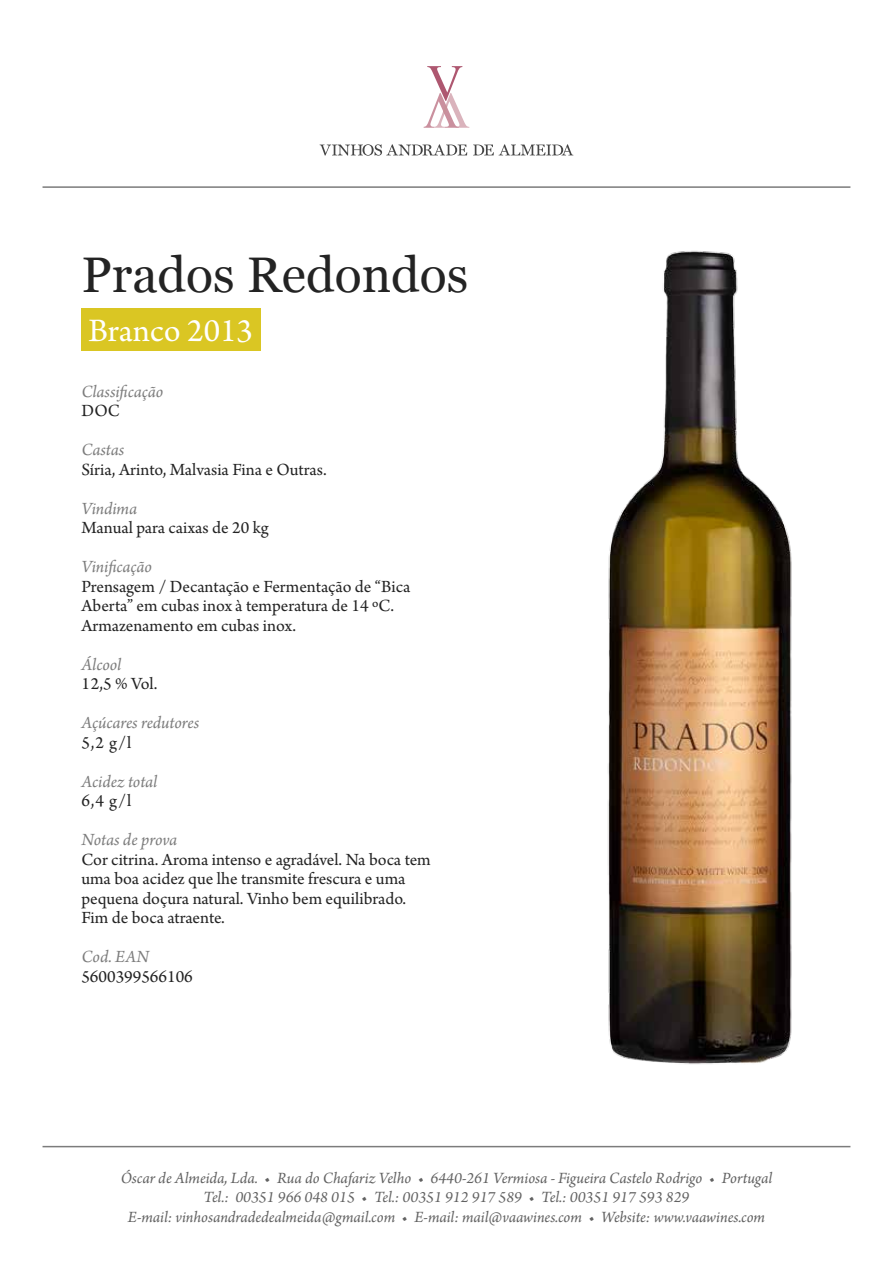
<style>
.page{position:relative;width:893px;height:1263px;background:#fff}
.page>*{position:absolute;margin:0;border:0;box-sizing:border-box;transform-origin:0 0}
.t1{font:49.95px "Georgia";color:#232323}
.t2{font:34.5px "Arno Pro";letter-spacing:-.005em;color:#fff}
.t3{font:18px/19.5px "Arno Pro";color:#232323}
.t4{font:italic 18px "Arno Pro";letter-spacing:-.005em;color:#7c7c7c}
.t5{font:italic 16.5px/19.8px "Arno Pro";letter-spacing:-.005em;color:#626262;text-align:center}
</style>
<div class="page">
<div style="left:81px;top:308px;width:179px;height:43px;background:#dac623"></div>
<img style="left:607px;top:250px;width:185px;height:814px">
<svg style="left:424px;top:66px;width:45px;height:62px"></svg>
<svg style="left:320px;top:144px;width:147px;height:12px"></svg>
<svg style="left:473px;top:144px;width:100px;height:11px"></svg>
<hr style="left:43px;top:186px;width:807px;height:2px;background:#7c7c7c">
<hr style="left:43px;top:1146px;width:807px;height:1px;background:#7c7c7c">
<h1 class="t1" style="left:81px;top:244px;width:389px">Prados Redondos</h1>
<h2 class="t2" style="left:88px;top:311px;width:166px">Branco 2013</h2>
<p class="t4" style="left:81px;top:381px;width:83px">Classificação</p>
<p class="t3" style="left:81px;top:402px;width:40px">DOC</p>
<p class="t4" style="left:81px;top:439px;width:44px">Castas</p>
<p class="t3" style="left:81px;top:460px;width:247px">Síria, Arinto, Malvasia Fina e Outras.</p>
<p class="t4" style="left:81px;top:498px;width:57px">Vindima</p>
<p class="t3" style="left:81px;top:519px;width:189px">Manual para caixas de 20 kg</p>
<p class="t4" style="left:81px;top:556px;width:72px">Vinificação</p>
<p class="t3" style="left:81px;top:577px;width:330px">Prensagem / Decantação e Fermentação de “Bica<br>Aberta” em cubas inox à temperatura de 14 ºC.<br>Armazenamento em cubas inox.</p>
<p class="t4" style="left:81px;top:654px;width:41px">Álcool</p>
<p class="t3" style="left:81px;top:675px;width:78px">12,5 % Vol.</p>
<p class="t4" style="left:81px;top:712px;width:119px">Açúcares redutores</p>
<p class="t3" style="left:81px;top:733px;width:51px">5,2 g/l</p>
<p class="t4" style="left:81px;top:771px;width:77px">Acidez total</p>
<p class="t3" style="left:81px;top:792px;width:51px">6,4 g/l</p>
<p class="t4" style="left:81px;top:829px;width:97px">Notas de prova</p>
<p class="t3" style="left:81px;top:850px;width:351px">Cor citrina. Aroma intenso e agradável. Na boca tem uma boa acidez que lhe transmite frescura e uma pequena doçura natural. Vinho bem equilibrado.<br>Fim de boca atraente.</p>
<p class="t4" style="left:81px;top:946px;width:69px">Cod. EAN</p>
<p class="t3" style="left:81px;top:967px;width:113px">5600399566106</p>
<p class="t5" style="left:121px;top:1169px;width:653px">Óscar de Almeida, Lda. • Rua do Chafariz Velho • 6440-261 Vermiosa - Figueira Castelo Rodrigo • Portugal<br>Tel.: 00351 966 048 015 • Tel.: 00351 912 917 589 • Tel.: 00351 917 593 829<br>E-mail: vinhosandradedealmeida@gmail.com • E-mail: mail@vaawines.com • Website: www.vaawines.com</p>
</div>
